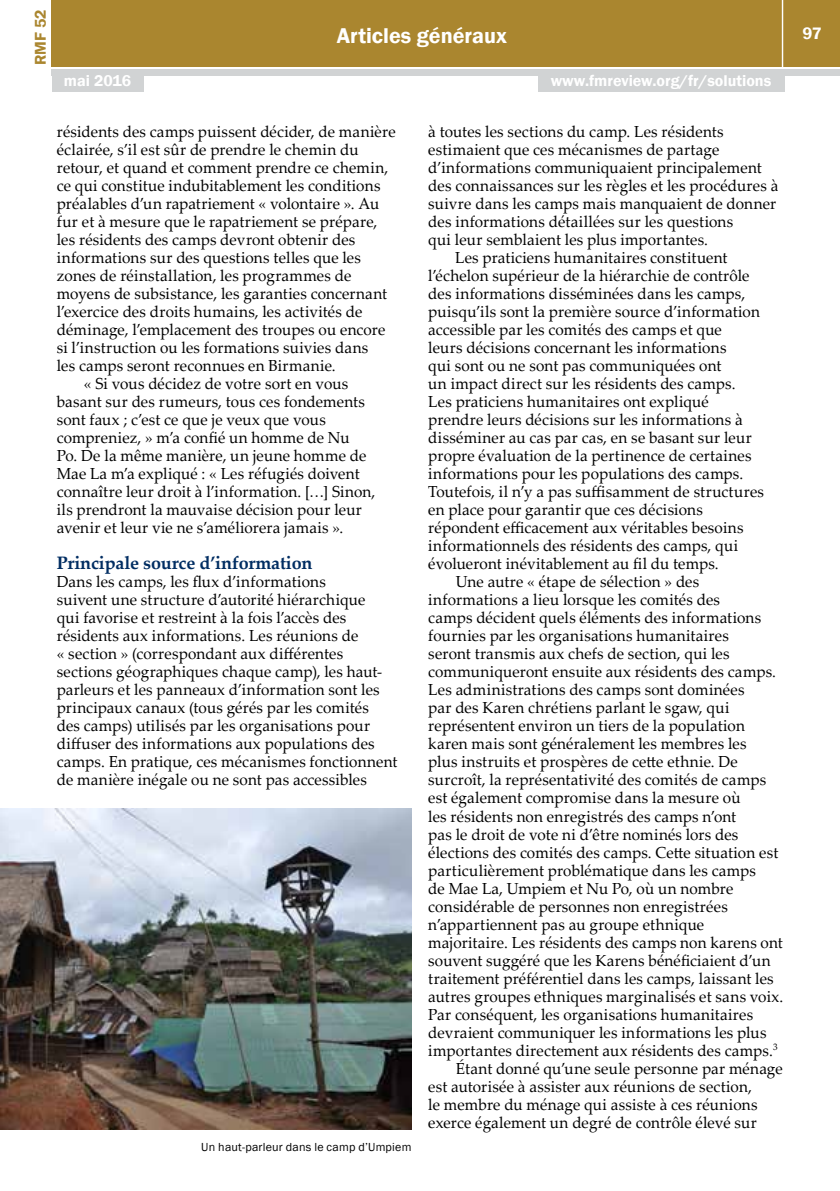
<style>
.page{position:relative;width:840px;height:1191px;background:#fff}
.page>*{position:absolute;margin:0;border:0;box-sizing:border-box;transform-origin:0 0}
.t1{font:600 22px "Franklin Gothic";color:#fff}
.t2{font:700 18px "Palatino Linotype";letter-spacing:-.01em;color:#002d62}
.t3{font:600 17px "Franklin Gothic";color:#fff}
.t4{font:16px/18px "Palatino Linotype";letter-spacing:.01em;color:#000;scale:.95 1}
.t5{font:600 16px "Franklin Gothic";color:#fff}
.t6{font:600 16px "Franklin Gothic";color:#aa862f}
.t7{font:12px "Franklin Gothic";letter-spacing:.015em;color:#000}
</style>
<div class="page">
<div style="left:52px;top:0;width:787px;height:66px;background:#aa862f"></div>
<div style="left:52px;top:69px;width:787px;height:6px;background:#d1d3d4"></div>
<hr style="left:781px;top:0;width:1px;height:68px;background:#fff">
<div style="left:52px;top:74px;width:91px;height:18px;background:#d1d3d4"></div>
<div style="left:537px;top:74px;width:247px;height:18px;background:#d1d3d4"></div>
<img style="left:0;top:808px;width:411px;height:321px">
<p class="t6" style="left:31px;top:65px;width:57px;rotate:-90deg">RMF 52</p>
<h1 class="t1" style="left:337px;top:22px;width:171px">Articles généraux</h1>
<p class="t3" style="left:802px;top:23px;width:21px">97</p>
<p class="t5" style="left:64px;top:71px;width:69px">mai 2016</p>
<p class="t5" style="left:550px;top:71px;width:222px">www.fmreview.org/fr/solutions</p>
<p class="t4" style="left:57px;top:122px;width:358px">résidents des camps puissent décider, de manière</p>
<p class="t4" style="left:57px;top:140px;width:319px">éclairée, s’il est sûr de prendre le chemin du</p>
<p class="t4" style="left:57px;top:158px;width:350px">retour, et quand et comment prendre ce chemin,</p>
<p class="t4" style="left:57px;top:176px;width:342px">ce qui constitue indubitablement les conditions</p>
<p class="t4" style="left:57px;top:194px;width:341px">préalables d’un rapatriement « volontaire ». Au</p>
<p class="t4" style="left:57px;top:212px;width:339px">fur et à mesure que le rapatriement se prépare,</p>
<p class="t4" style="left:57px;top:230px;width:315px">les résidents des camps devront obtenir des</p>
<p class="t4" style="left:57px;top:248px;width:321px">informations sur des questions telles que les</p>
<p class="t4" style="left:57px;top:266px;width:311px">zones de réinstallation, les programmes de</p>
<p class="t4" style="left:57px;top:284px;width:349px">moyens de subsistance, les garanties concernant</p>
<p class="t4" style="left:57px;top:302px;width:323px">l’exercice des droits humains, les activités de</p>
<p class="t4" style="left:57px;top:320px;width:347px">déminage, l’emplacement des troupes ou encore</p>
<p class="t4" style="left:57px;top:338px;width:329px">si l’instruction ou les formations suivies dans</p>
<p class="t4" style="left:57px;top:356px;width:295px">les camps seront reconnues en Birmanie.</p>
<p class="t4" style="left:84px;top:374px;width:280px">« Si vous décidez de votre sort en vous</p>
<p class="t4" style="left:57px;top:392px;width:326px">basant sur des rumeurs, tous ces fondements</p>
<p class="t4" style="left:57px;top:410px;width:285px">sont faux ; c’est ce que je veux que vous</p>
<p class="t4" style="left:57px;top:428px;width:309px">compreniez, » m’a confié un homme de Nu</p>
<p class="t4" style="left:57px;top:446px;width:327px">Po. De la même manière, un jeune homme de</p>
<p class="t4" style="left:57px;top:464px;width:320px">Mae La m’a expliqué : « Les réfugiés doivent</p>
<p class="t4" style="left:57px;top:482px;width:337px">connaître leur droit à l’information. […] Sinon,</p>
<p class="t4" style="left:57px;top:500px;width:322px">ils prendront la mauvaise décision pour leur</p>
<p class="t4" style="left:57px;top:518px;width:303px">avenir et leur vie ne s’améliorera jamais ».</p>
<p class="t2" style="left:57px;top:550px;width:257px">Principale source d’information</p>
<p class="t4" style="left:57px;top:572px;width:360px">Dans les camps, les flux d’informations<br>suivent une structure d’autorité hiérarchique<br>qui favorise et restreint à la fois l’accès des résidents aux informations. Les réunions de<br>« section » (correspondant aux différentes sections géographiques chaque camp), les haut&shy;parleurs et les panneaux d’information sont les principaux canaux (tous gérés par les comités<br>des camps) utilisés par les organisations pour diffuser des informations aux populations des camps. En pratique, ces mécanismes fonctionnent de manière inégale ou ne sont pas accessibles</p>
<p class="t4" style="left:428px;top:122px;width:312px">à toutes les sections du camp. Les résidents</p>
<p class="t4" style="left:428px;top:140px;width:308px">estimaient que ces mécanismes de partage</p>
<p class="t4" style="left:428px;top:158px;width:352px">d’informations communiquaient principalement</p>
<p class="t4" style="left:428px;top:176px;width:370px">des connaissances sur les règles et les procédures à</p>
<p class="t4" style="left:428px;top:194px;width:367px">suivre dans les camps mais manquaient de donner</p>
<p class="t4" style="left:428px;top:212px;width:322px">des informations détaillées sur les questions</p>
<p class="t4" style="left:428px;top:230px;width:296px">qui leur semblaient les plus importantes.</p>
<p class="t4" style="left:455px;top:248px;width:288px">Les praticiens humanitaires constituent</p>
<p class="t4" style="left:428px;top:266px;width:339px">l’échelon supérieur de la hiérarchie de contrôle</p>
<p class="t4" style="left:428px;top:284px;width:335px">des informations disséminées dans les camps,</p>
<p class="t4" style="left:428px;top:302px;width:350px">puisqu’ils sont la première source d’information</p>
<p class="t4" style="left:428px;top:320px;width:310px">accessible par les comités des camps et que</p>
<p class="t4" style="left:428px;top:338px;width:315px">leurs décisions concernant les informations</p>
<p class="t4" style="left:428px;top:356px;width:310px">qui sont ou ne sont pas communiquées ont</p>
<p class="t4" style="left:428px;top:374px;width:325px">un impact direct sur les résidents des camps.</p>
<p class="t4" style="left:428px;top:392px;width:296px">Les praticiens humanitaires ont expliqué</p>
<p class="t4" style="left:428px;top:410px;width:332px">prendre leurs décisions sur les informations à</p>
<p class="t4" style="left:428px;top:428px;width:342px">disséminer au cas par cas, en se basant sur leur</p>
<p class="t4" style="left:428px;top:446px;width:341px">propre évaluation de la pertinence de certaines</p>
<p class="t4" style="left:428px;top:464px;width:333px">informations pour les populations des camps.</p>
<p class="t4" style="left:428px;top:482px;width:355px">Toutefois, il n’y a pas suffisamment de structures</p>
<p class="t4" style="left:428px;top:500px;width:290px">en place pour garantir que ces décisions</p>
<p class="t4" style="left:428px;top:518px;width:333px">répondent efficacement aux véritables besoins</p>
<p class="t4" style="left:428px;top:536px;width:327px">informationnels des résidents des camps, qui</p>
<p class="t4" style="left:428px;top:554px;width:307px">évolueront inévitablement au fil du temps.</p>
<p class="t4" style="left:455px;top:572px;width:257px">Une autre « étape de sélection » des</p>
<p class="t4" style="left:428px;top:590px;width:308px">informations a lieu lorsque les comités des</p>
<p class="t4" style="left:428px;top:608px;width:352px">camps décident quels éléments des informations</p>
<p class="t4" style="left:428px;top:626px;width:318px">fournies par les organisations humanitaires</p>
<p class="t4" style="left:428px;top:644px;width:318px">seront transmis aux chefs de section, qui les</p>
<p class="t4" style="left:428px;top:662px;width:367px">communiqueront ensuite aux résidents des camps.</p>
<p class="t4" style="left:428px;top:680px;width:334px">Les administrations des camps sont dominées</p>
<p class="t4" style="left:428px;top:698px;width:318px">par des Karen chrétiens parlant le sgaw, qui</p>
<p class="t4" style="left:428px;top:716px;width:335px">représentent environ un tiers de la population</p>
<p class="t4" style="left:428px;top:734px;width:336px">karen mais sont généralement les membres les</p>
<p class="t4" style="left:428px;top:752px;width:327px">plus instruits et prospères de cette ethnie. De</p>
<p class="t4" style="left:428px;top:770px;width:357px">surcroît, la représentativité des comités de camps</p>
<p class="t4" style="left:428px;top:788px;width:330px">est également compromise dans la mesure où</p>
<p class="t4" style="left:428px;top:806px;width:325px">les résidents non enregistrés des camps n’ont</p>
<p class="t4" style="left:428px;top:824px;width:328px">pas le droit de vote ni d’être nominés lors des</p>
<p class="t4" style="left:428px;top:842px;width:370px">élections des comités des camps. Cette situation est</p>
<p class="t4" style="left:428px;top:860px;width:346px">particulièrement problématique dans les camps</p>
<p class="t4" style="left:428px;top:878px;width:322px">de Mae La, Umpiem et Nu Po, où un nombre</p>
<p class="t4" style="left:428px;top:896px;width:317px">considérable de personnes non enregistrées</p>
<p class="t4" style="left:428px;top:914px;width:292px">n’appartiennent pas au groupe ethnique</p>
<p class="t4" style="left:428px;top:932px;width:374px">majoritaire. Les résidents des camps non karens ont</p>
<p class="t4" style="left:428px;top:950px;width:362px">souvent suggéré que les Karens bénéficiaient d’un</p>
<p class="t4" style="left:428px;top:968px;width:365px">traitement préférentiel dans les camps, laissant les</p>
<p class="t4" style="left:428px;top:986px;width:375px">autres groupes ethniques marginalisés et sans voix.</p>
<p class="t4" style="left:428px;top:1004px;width:343px">Par conséquent, les organisations humanitaires</p>
<p class="t4" style="left:428px;top:1022px;width:357px">devraient communiquer les informations les plus</p>
<p class="t4" style="left:428px;top:1040px;width:369px">importantes directement aux résidents des camps.<sup>3</sup></p>
<p class="t4" style="left:455px;top:1058px;width:345px">Étant donné qu’une seule personne par ménage</p>
<p class="t4" style="left:428px;top:1076px;width:342px">est autorisée à assister aux réunions de section,</p>
<p class="t4" style="left:428px;top:1094px;width:348px">le membre du ménage qui assiste à ces réunions</p>
<p class="t4" style="left:428px;top:1112px;width:347px">exerce également un degré de contrôle élevé sur</p>
<p class="t7" style="left:201px;top:1140px;width:211px">Un haut-parleur dans le camp d’Umpiem</p>
</div>
